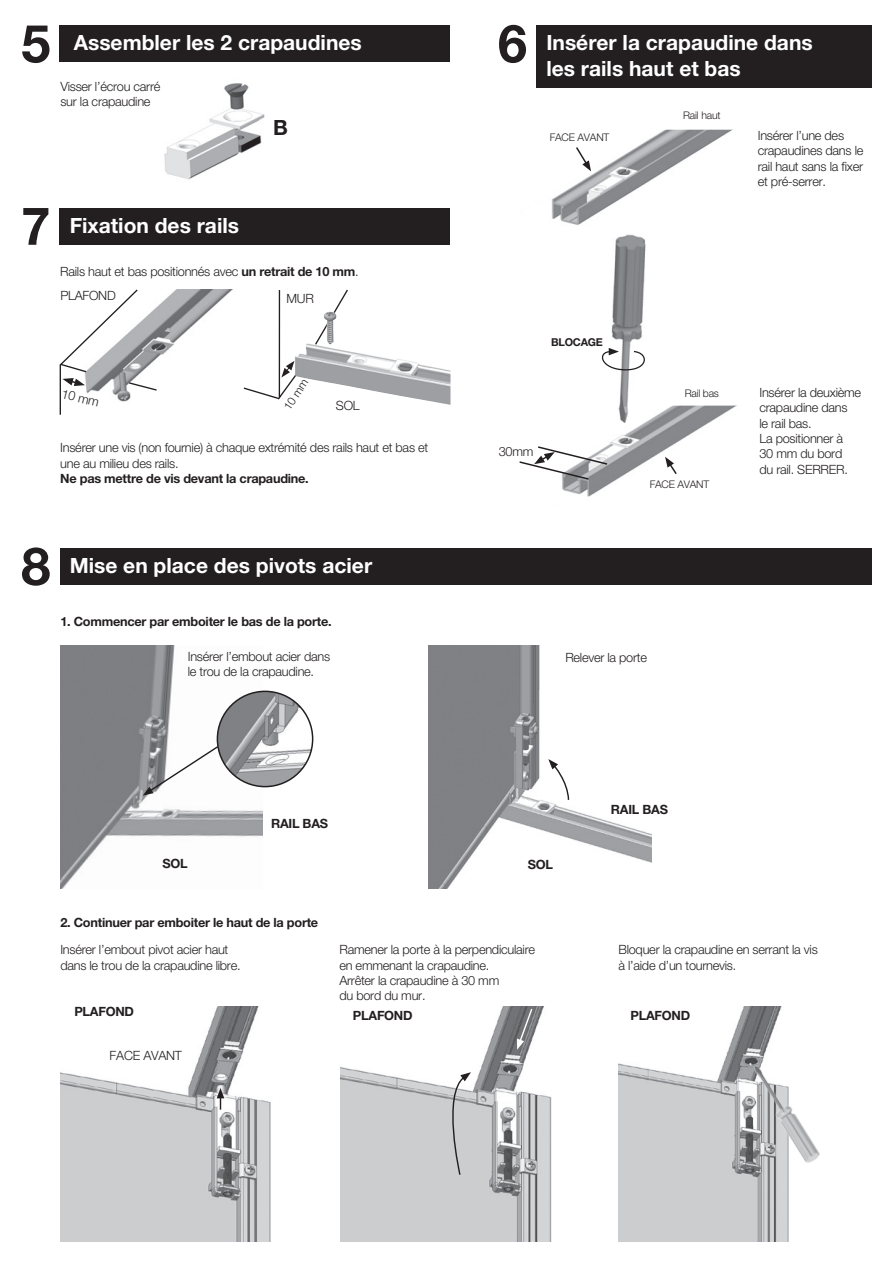
<style>
.page{position:relative;width:893px;height:1263px;background:#fff}
.page>*{position:absolute;margin:0;border:0;box-sizing:border-box;transform-origin:0 0}
.t1{font:700 52.5px "Helvetica Neue";color:#231f20}
.t2{font:700 21px/25.2px "Helvetica Neue";color:#fff}
.t3{font:700 21px "Helvetica Neue";color:#231f20}
.t4{font:300 12.75px/15.3px "Helvetica Neue";letter-spacing:-.02em;color:#231f20}
.t5{font:700 12.75px "Helvetica Neue";letter-spacing:-.02em;color:#231f20}
.t6{font:300 11.4px "Helvetica Neue";color:#231f20}
.t7{font:700 10.8px "Helvetica Neue";letter-spacing:-.02em;color:#231f20}
.t8{font:300 10.5px "Helvetica Neue";letter-spacing:-.02em;color:#231f20}
.s1{font-weight:700}
</style>
<div class="page">
<svg style="left:334px;top:289px;width:14px;height:22px"></svg>
<img style="left:551px;top:130px;width:181px;height:96px">
<img style="left:562px;top:406px;width:174px;height:91px">
<img style="left:164px;top:83px;width:101px;height:97px">
<img style="left:595px;top:234px;width:59px;height:189px">
<img style="left:60px;top:646px;width:202px;height:242px">
<img style="left:428px;top:646px;width:224px;height:242px">
<img style="left:60px;top:1006px;width:211px;height:235px">
<img style="left:341px;top:1006px;width:211px;height:235px">
<img style="left:618px;top:1006px;width:171px;height:235px">
<svg style="left:143px;top:745px;width:77px;height:51px"></svg>
<svg style="left:548px;top:759px;width:22px;height:42px"></svg>
<svg style="left:441px;top:1072px;width:30px;height:104px;background:#c7c8c9"></svg>
<svg style="left:596px;top:348px;width:53px;height:23px"></svg>
<svg style="left:519px;top:445px;width:90px;height:36px"></svg>
<div style="left:60px;top:26px;width:390px;height:36px;background:#231f20"></div>
<div style="left:536px;top:26px;width:336px;height:62px;background:#231f20"></div>
<div style="left:60px;top:548px;width:812px;height:37px;background:#231f20"></div>
<div style="left:60px;top:208px;width:390px;height:36px;background:#231f20"></div>
<svg style="left:217px;top:1088px;width:7px;height:21px"></svg>
<svg style="left:517px;top:1007px;width:16px;height:43px"></svg>
<img style="left:739px;top:1054px;width:81px;height:118px">
<img style="left:217px;top:691px;width:96px;height:96px;border-radius:48px">
<div style="left:217px;top:691px;width:96px;height:96px;border:2px solid #231f20;border-radius:50%"></div>
<img style="left:86px;top:290px;width:146px;height:112px">
<img style="left:297px;top:311px;width:153px;height:94px">
<hr style="left:60px;top:365px;width:1px;height:50px;background:#231f20">
<svg style="left:59px;top:289px;width:99px;height:103px"></svg>
<svg style="left:243px;top:290px;width:54px;height:110px"></svg>
<svg style="left:575px;top:145px;width:16px;height:26px"></svg>
<svg style="left:665px;top:457px;width:13px;height:19px"></svg>
<h1 class="t1" style="left:21px;top:11px;width:31px">5</h1>
<h1 class="t1" style="left:498px;top:11px;width:31px">6</h1>
<h2 class="t2" style="left:74px;top:30px;width:290px">Assembler les 2 crapaudines</h2>
<h2 class="t2" style="left:546px;top:30px;width:268px">Insérer la crapaudine dans les rails haut et bas</h2>
<p class="t4" style="left:60px;top:78px;width:102px">Visser l’écrou carré sur la crapaudine</p>
<h2 class="t3" style="left:273px;top:115px;width:16px">B</h2>
<h1 class="t1" style="left:21px;top:194px;width:31px">7</h1>
<h2 class="t2" style="left:70px;top:212px;width:171px">Fixation des rails</h2>
<p class="t4" style="left:60px;top:264px;width:300px">Rails haut et bas positionnés avec <span class="s1">un retrait de 10 mm</span>.</p>
<p class="t4" style="left:60px;top:288px;width:57px">PLAFOND</p>
<p class="t4" style="left:287px;top:291px;width:29px">MUR</p>
<p class="t4" style="left:64px;top:385px;width:39px;rotate:14deg">10 mm</p>
<p class="t6" style="left:281px;top:405px;width:36px;rotate:-56deg">10 mm</p>
<p class="t4" style="left:336px;top:397px;width:25px">SOL</p>
<p class="t4" style="left:60px;top:440px;width:370px">Insérer une vis (non fournie) à chaque extrémité des rails haut et bas et une au milieu des rails.</p>
<p class="t5" style="left:60px;top:470px;width:250px">Ne pas mettre de vis devant la crapaudine.</p>
<h1 class="t1" style="left:21px;top:534px;width:31px">8</h1>
<h2 class="t2" style="left:70px;top:552px;width:304px">Mise en place des pivots acier</h2>
<p class="t5" style="left:60px;top:614px;width:273px">1. Commencer par emboiter le bas de la porte.</p>
<p class="t4" style="left:188px;top:649px;width:144px">Insérer l’embout acier dans le trou de la crapaudine.</p>
<p class="t8" style="left:550px;top:130px;width:61px">FACE AVANT</p>
<p class="t8" style="left:683px;top:109px;width:39px">Rail haut</p>
<p class="t4" style="left:758px;top:128px;width:107px">Insérer l’une des crapaudines dans le rail haut sans la fixer et pré-serrer.</p>
<p class="t7" style="left:551px;top:336px;width:53px">BLOCAGE</p>
<p class="t4" style="left:499px;top:444px;width:36px">30mm</p>
<p class="t8" style="left:685px;top:387px;width:36px">Rail bas</p>
<p class="t8" style="left:650px;top:477px;width:61px">FACE AVANT</p>
<p class="t4" style="left:759px;top:385px;width:103px">Insérer la deuxième crapaudine dans<br>le rail bas.<br>La positionner à<br>30 mm du bord<br>du rail. SERRER.</p>
<p class="t4" style="left:565px;top:649px;width:83px">Relever la porte</p>
<p class="t5" style="left:271px;top:816px;width:59px">RAIL BAS</p>
<p class="t5" style="left:162px;top:855px;width:27px">SOL</p>
<p class="t5" style="left:528px;top:857px;width:27px">SOL</p>
<p class="t5" style="left:60px;top:914px;width:259px">2. Continuer par emboiter le haut de la porte</p>
<p class="t5" style="left:611px;top:802px;width:59px">RAIL BAS</p>
<p class="t4" style="left:60px;top:942px;width:182px">Insérer l’embout pivot acier haut dans le trou de la crapaudine libre.</p>
<p class="t4" style="left:339px;top:942px;width:197px">Ramener la porte à la perpendiculaire en emmenant la crapaudine.<br>Arrêter la crapaudine à 30 mm<br>du bord du mur.</p>
<p class="t4" style="left:618px;top:942px;width:201px">Bloquer la crapaudine en serrant la vis à l’aide d’un tournevis.</p>
<p class="t5" style="left:74px;top:1003px;width:61px">PLAFOND</p>
<p class="t4" style="left:110px;top:1047px;width:74px">FACE AVANT</p>
<p class="t5" style="left:353px;top:1007px;width:61px">PLAFOND</p>
<p class="t5" style="left:630px;top:1007px;width:61px">PLAFOND</p>
</div>
